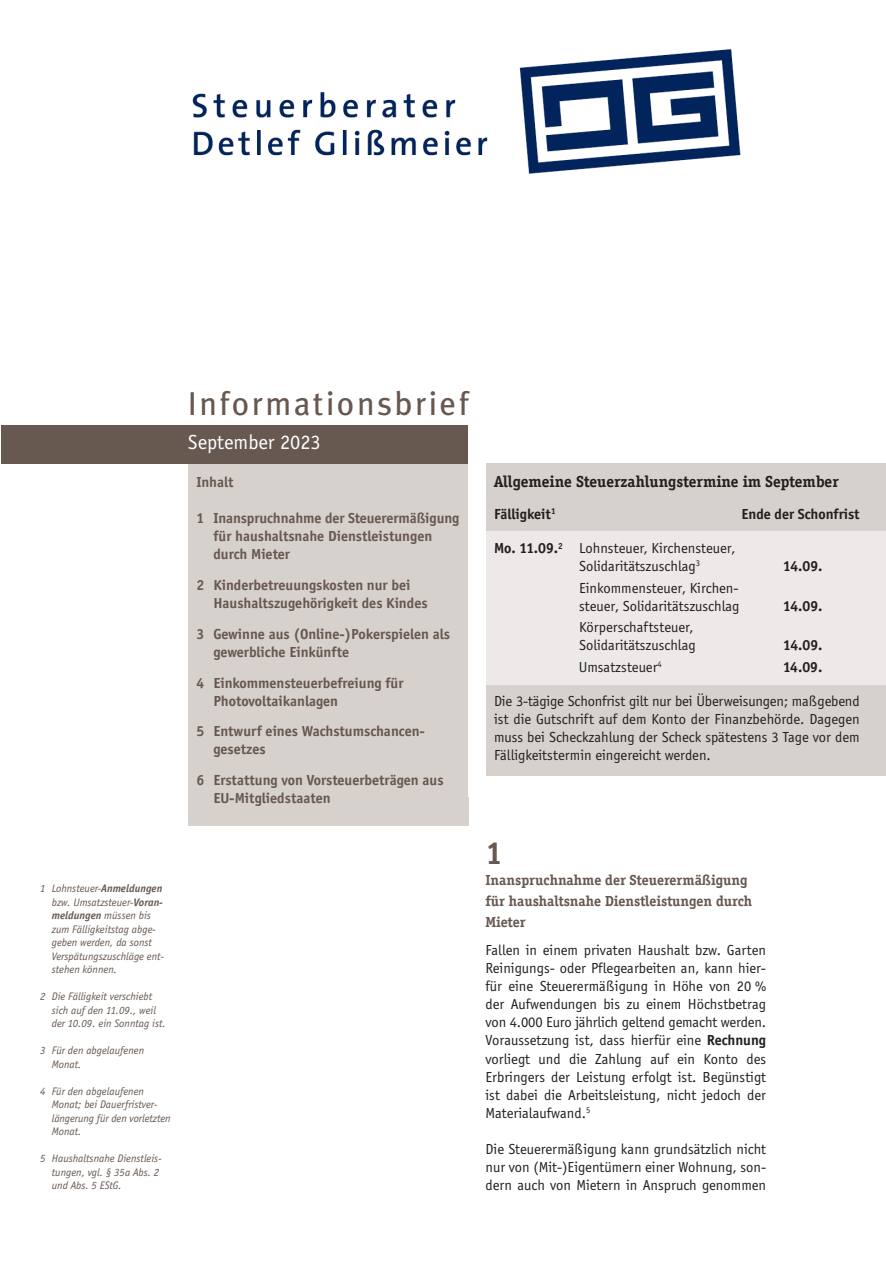
<style>
.page{position:relative;width:886px;height:1261px;background:#fff}
.page>*{position:absolute;margin:0;border:0;box-sizing:border-box;transform-origin:0 0}
.t1{font:33px "Meta Plus";letter-spacing:.075em;color:#675850}
.t2{font:700 33px "Officina Serif";color:#675850}
.t3{font:21px "Officina Sans";color:#fff}
.t4{font:700 16.5px "Officina Serif";color:#231f20}
.t5{font:15px/18px "Officina Sans";color:#231f20;text-align:justify}
.t6{font:700 15px/18px "Officina Sans";color:#675850}
.t7{font:700 15px/21px "Officina Serif";color:#675850}
.t8{font:700 15px "Officina Sans";color:#231f20}
.t9{font:italic 11.25px/13.5px "Officina Sans";color:#675850}
.s1{font-weight:700}
</style>
<div class="page">
<img style="left:192px;top:49px;width:549px;height:125px">
<div style="left:188px;top:463px;width:280px;height:362px;background:#d7d1ce"></div>
<div style="left:1px;top:425px;width:467px;height:38px;background:#675850"></div>
<div style="left:468px;top:463px;width:418px;height:312px;background:#d7d1ce"></div>
<div style="left:486px;top:531px;width:400px;height:154px;background:#ece9e8"></div>
<div style="left:468px;top:422px;width:18px;height:374px;background:#fff"></div>
<p class="t9" style="left:52px;top:882px;width:114px;text-indent:-12px">1 Lohnsteuer-<span class="s1">Anmeldungen </span>bzw. Umsatzsteuer-<span class="s1">Voran&shy;meldungen</span> müssen bis zum Fälligkeitstag abge&shy;geben werden, da sonst<br>Verspätungszuschläge ent&shy;stehen können.</p>
<p class="t9" style="left:52px;top:990px;width:115px;text-indent:-12px">2 Die Fälligkeit verschiebt sich auf den 11.09., weil der 10.09. ein Sonntag ist.</p>
<p class="t9" style="left:52px;top:1044px;width:94px;text-indent:-12px">3 Für den abgelaufenen<br>Monat.</p>
<p class="t9" style="left:52px;top:1085px;width:120px;text-indent:-12px">4 Für den abgelaufenen<br>Monat; bei Dauerfristver&shy;längerung für den vorletzten<br>Monat.</p>
<p class="t9" style="left:52px;top:1152px;width:111px;text-indent:-12px">5 Haushaltsnahe Dienstleis&shy;tungen, vgl. § 35a Abs. 2 und Abs. 5 EStG.</p>
<h1 class="t1" style="left:188px;top:384px;width:282px">Informationsbrief</h1>
<h2 class="t3" style="left:188px;top:434px;width:134px">September 2023</h2>
<p class="t6" style="left:196px;top:474px;width:39px">Inhalt</p>
<p class="t6" style="left:213px;top:510px;width:248px;text-indent:-17px">1 Inanspruchnahme der Steuerermäßigung für haushaltsnahe Dienstleistungen durch Mieter</p>
<p class="t6" style="left:213px;top:577px;width:216px;text-indent:-17px">2 Kinderbetreuungskosten nur bei<br>Haushaltszugehörigkeit des Kindes</p>
<p class="t6" style="left:213px;top:625px;width:238px;text-indent:-17px">3 Gewinne aus (Online-)Pokerspielen als gewerbliche Einkünfte</p>
<p class="t6" style="left:213px;top:674px;width:192px;text-indent:-17px">4 Einkommensteuerbefreiung für<br>Photovoltaikanlagen</p>
<p class="t6" style="left:213px;top:723px;width:213px;text-indent:-17px">5 Entwurf eines Wachstumschancen&shy;gesetzes</p>
<p class="t6" style="left:213px;top:772px;width:232px;text-indent:-17px">6 Erstattung von Vorsteuerbeträgen aus<br>EU-Mitgliedstaaten</p>
<p class="t4" style="left:494px;top:475px;width:346px">Allgemeine Steuerzahlungstermine im September</p>
<p class="t8" style="left:494px;top:508px;width:63px">Fälligkeit<sup>1</sup></p>
<p class="t8" style="left:742px;top:508px;width:120px">Ende der Schonfrist</p>
<p class="t5" style="left:579px;top:540px;width:158px;text-indent:-85px"><span class="s1">Mo. 11.09.</span><sup>2</sup> Lohnsteuer, Kirchensteuer,<br>Solidaritätszuschlag<sup>3</sup></p>
<p class="t8" style="left:783px;top:560px;width:41px">14.09.</p>
<p class="t5" style="left:579px;top:580px;width:162px">Einkommensteuer, Kirchen&shy;steuer, Solidaritätszuschlag</p>
<p class="t5" style="left:579px;top:619px;width:118px">Körperschaftsteuer,<br>Solidaritätszuschlag</p>
<p class="t8" style="left:783px;top:600px;width:41px">14.09.</p>
<p class="t8" style="left:783px;top:639px;width:41px">14.09.</p>
<p class="t5" style="left:579px;top:658px;width:84px">Umsatzsteuer<sup>4</sup></p>
<p class="t8" style="left:783px;top:660px;width:41px">14.09.</p>
<p class="t5" style="left:494px;top:693px;width:367px">Die 3-tägige Schonfrist gilt nur bei Überweisungen; maßgebend ist die Gutschrift auf dem Konto der Finanzbehörde. Dagegen muss bei Scheckzahlung der Scheck spätestens 3 Tage vor dem Fälligkeitstermin eingereicht werden.</p>
<h1 class="t2" style="left:486px;top:840px;width:19px">1</h1>
<p class="t7" style="left:486px;top:870px;width:268px">Inanspruchnahme der Steuerermäßigung für haushaltsnahe Dienstleistungen durch<br>Mieter</p>
<p class="t5" style="left:486px;top:942px;width:282px">Fallen in einem privaten Haushalt bzw. Garten Reinigungs- oder Pflegearbeiten an, kann hier&shy;für eine Steuerermäßigung in Höhe von 20 % der Aufwendungen bis zu einem Höchstbetrag von 4.000 Euro jährlich geltend gemacht werden.<br>Voraussetzung ist, dass hierfür eine <span class="s1">Rechnung </span>vorliegt und die Zahlung auf ein Konto des Erbringers der Leistung erfolgt ist. Begünstigt ist dabei die Arbeitsleistung, nicht jedoch der Materialaufwand.<sup>5</sup></p>
<p class="t5" style="left:486px;top:1140px;width:282px">Die Steuerermäßigung kann grundsätzlich nicht nur von (Mit-)Eigentümern einer Wohnung, son&shy;dern auch von Mietern in Anspruch genommen</p>
</div>
